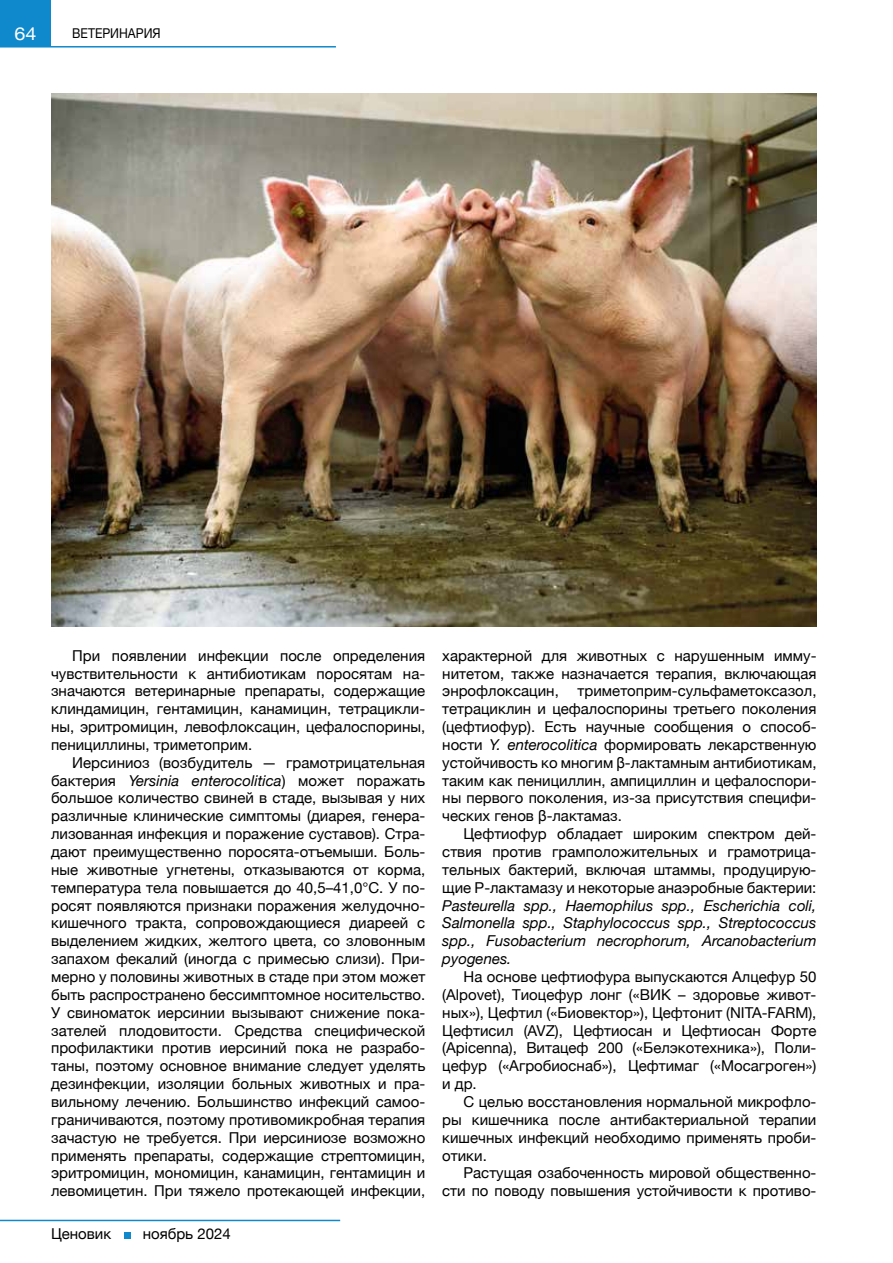
<style>
.page{position:relative;width:893px;height:1263px;background:#fff}
.page>*{position:absolute;margin:0;border:0;box-sizing:border-box;transform-origin:0 0}
.t1{font:18px "Helvetica Neue";color:#fff;scale:1.1 1}
.t2{font:15px/17.9px "Helvetica Neue";color:#000;text-align:justify}
.t3{font:italic 15px/17.9px "Helvetica Neue";color:#000;text-align:justify}
.t4{font:13.5px "Helvetica Neue";color:#000;scale:.9 1}
.s1{font-style:italic}
</style>
<div class="page">
<div style="left:0;top:0;width:51px;height:46px;background:#0f89cb"></div>
<hr style="left:0;top:46px;width:336px;height:2px;background:#0f89cb">
<hr style="left:0;top:1220px;width:340px;height:1px;background:#0f89cb">
<div style="left:124px;top:1232px;width:6px;height:7px;background:#0f89cb"></div>
<img style="left:51px;top:94px;width:765px;height:532px">
<p class="t1" style="left:15px;top:21px;width:22px">64</p>
<p class="t4" style="left:72px;top:24px;width:100px">ВЕТЕРИНАРИЯ</p>
<p class="t2" style="left:51px;top:647px;width:376px;text-indent:21px">При появлении инфекции после определения чувствительности к антибиотикам поросятам на&shy;значаются ветеринарные препараты, содержащие клиндамицин, гентамицин, канамицин, тетрацикли&shy;ны, эритромицин, левофлоксацин, цефалоспорины, пенициллины, триметоприм.</p>
<p class="t2" style="left:51px;top:754px;width:376px;text-indent:21px">Иерсиниоз (возбудитель — грамотрицательная бактерия <span class="s1">Yersinia enterocolitica</span>) может поражать большое количество свиней в стаде, вызывая у них различные клинические симптомы (диарея, генера&shy;лизованная инфекция и поражение суставов). Стра&shy;дают преимущественно поросята-отъемыши. Боль&shy;ные животные угнетены, отказываются от корма, температура тела повышается до 40,5–41,0°С. У по&shy;росят появляются признаки поражения желудочно&shy;кишечного тракта, сопровождающиеся диареей с выделением жидких, желтого цвета, со зловонным запахом фекалий (иногда с примесью слизи). При&shy;мерно у половины животных в стаде при этом может быть распространено бессимптомное носительство.<br>У свиноматок иерсинии вызывают снижение пока&shy;зателей плодовитости. Средства специфической профилактики против иерсиний пока не разрабо&shy;таны, поэтому основное внимание следует уделять дезинфекции, изоляции больных животных и пра&shy;вильному лечению. Большинство инфекций самоо&shy;граничиваются, поэтому противомикробная терапия зачастую не требуется. При иерсиниозе возможно применять препараты, содержащие стрептомицин, эритромицин, мономицин, канамицин, гентамицин и левомицетин. При тяжело протекающей инфекции,</p>
<p class="t2" style="left:51px;top:1225px;width:62px">Ценовик</p>
<p class="t2" style="left:143px;top:1225px;width:90px">ноябрь 2024</p>
<p class="t2" style="left:442px;top:647px;width:376px">характерной для животных с нарушенным имму&shy;нитетом, также назначается терапия, включающая энрофлоксацин,</p>
<p class="t2" style="left:442px;top:683px;width:376px;text-indent:135px">триметоприм-сульфаметоксазол, тетрациклин и цефалоспорины третьего поколения (цефтиофур). Есть научные сообщения о способ&shy;ности <span class="s1">Y. enterocolitica</span> формировать лекарственную устойчивость ко многим β-лактамным антибиотикам, таким как пенициллин, ампициллин и цефалоспори&shy;ны первого поколения, из-за присутствия специфи&shy;ческих генов β-лактамаз.</p>
<p class="t2" style="left:442px;top:826px;width:376px;text-indent:21px">Цефтиофур обладает широким спектром дей&shy;ствия против грамположительных и грамотрица&shy;тельных бактерий, включая штаммы, продуцирую&shy;щие Р-лактамазу и некоторые анаэробные бактерии:</p>
<p class="t3" style="left:442px;top:897px;width:376px">Pasteurella spp., Haemophilus spp., Escherichia coli, Salmonella spp., Staphylococcus spp., Streptococcus spp., Fusobacterium necrophorum, Arcanobacterium pyogenes.</p>
<p class="t2" style="left:442px;top:968px;width:376px;text-indent:21px">На основе цефтиофура выпускаются Алцефур 50 (Alpovet), Тиоцефур лонг («ВИК – здоровье живот&shy;ных»), Цефтил («Биовектор»), Цефтонит (NITA-FARM), Цефтисил (AVZ), Цефтиосан и Цефтиосан Форте (Apicenna), Витацеф 200 («Белэкотехника»), Поли&shy;цефур («Агробиоснаб»), Цефтимаг («Мосагроген») и др.</p>
<p class="t2" style="left:442px;top:1093px;width:376px;text-indent:21px">С целью восстановления нормальной микрофло&shy;ры кишечника после антибактериальной терапии кишечных инфекций необходимо применять проби&shy;отики.</p>
<p class="t2" style="left:442px;top:1165px;width:376px;text-align:right">Растущая озабоченность мировой общественно&shy;сти по поводу повышения устойчивости к противо-</p>
</div>
